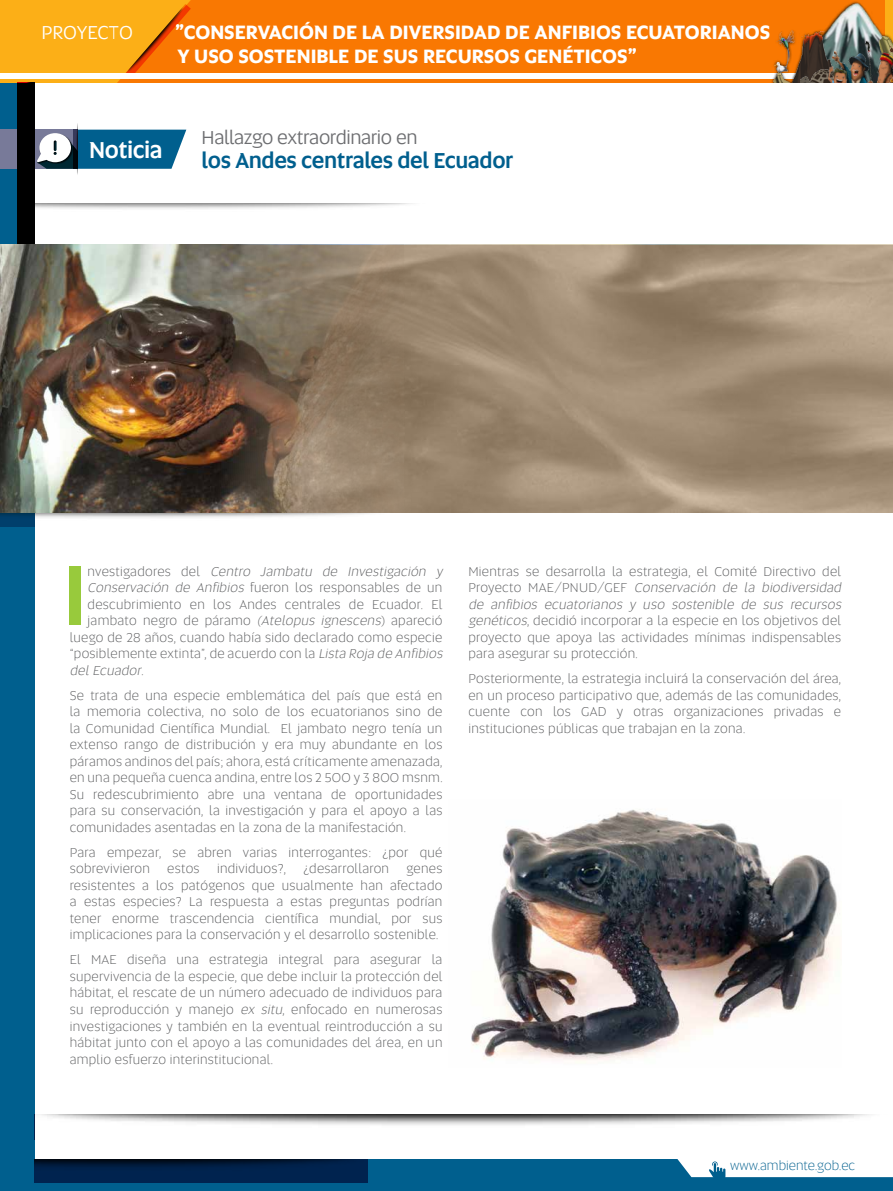
<style>
.page{position:relative;width:893px;height:1191px;background:#fff}
.page>*{position:absolute;margin:0;border:0;box-sizing:border-box;transform-origin:0 0}
.t1{font:500 86.25px "Altis";color:#98ca3c}
.t2{font:500 23.4px "Altis";letter-spacing:-.02em;color:#fff}
.t3{font:500 21.9px "Altis";letter-spacing:-.02em;color:#005f8e}
.t4{font:700 19.5px "Altis";color:#fff}
.t5{font:19.5px "Altis";letter-spacing:-.02em;color:#6d6e71}
.t6{font:19.5px "Altis";color:#fff}
.t7{font:300 13.5px/16.5px "Altis";letter-spacing:.02em;color:#58595b;text-align:justify}
.t8{font:italic 300 13.5px "Altis";color:#58595b}
.t9{font:300 13.5px "Altis";color:#005f8e}
.s1{font-style:normal}
.s2{font-style:italic}
</style>
<div class="page">
<div style="left:0;top:0;width:34px;height:1191px;background:#005f8e"></div>
<svg style="left:0;top:1159px;width:893px;height:32px;background:#004976"></svg>
<svg style="left:677px;top:1159px;width:216px;height:19px"></svg>
<div style="left:0;top:0;width:884px;height:83px;background:#fcaf17"></div>
<div style="left:117px;top:0;width:776px;height:83px;background:#f97802"></div>
<div style="left:0;top:73px;width:865px;height:6px;background:#fff"></div>
<div style="left:770px;top:1px;width:123px;height:82px;background:#f97802"></div>
<img style="left:814px;top:1px;width:79px;height:44px">
<img style="left:773px;top:32px;width:80px;height:51px">
<img style="left:865px;top:29px;width:28px;height:11px">
<img style="left:774px;top:62px;width:14px;height:12px">
<img style="left:862px;top:40px;width:28px;height:43px">
<img style="left:826px;top:45px;width:45px;height:38px">
<img style="left:890px;top:40px;width:3px;height:43px">
<img style="left:800px;top:69px;width:21px;height:14px">
<img style="left:821px;top:65px;width:27px;height:18px">
<img style="left:775px;top:31px;width:20px;height:40px">
<img style="left:124px;top:4px;width:67px;height:69px">
<svg style="left:0;top:130px;width:186px;height:39px;background:#3c789a"></svg>
<img style="left:74px;top:123px;width:4px;height:52px">
<div style="left:17px;top:83px;width:17px;height:162px;background:#000"></div>
<img style="left:471px;top:809px;width:369px;height:254px">
<img style="left:34px;top:204px;width:371px;height:14px">
<img style="left:0;top:512px;width:404px;height:14px">
<img style="left:0;top:245px;width:893px;height:267px">
<img style="left:34px;top:1114px;width:836px;height:25px">
<h3 class="t6" style="left:42px;top:19px;width:93px">PROYECTO</h3>
<h3 class="t4" style="left:175px;top:17px;width:596px">”CONSERVACIÓN DE LA DIVERSIDAD DE ANFIBIOS ECUATORIANOS</h3>
<h3 class="t4" style="left:177px;top:41px;width:461px">Y USO SOSTENIBLE DE SUS RECURSOS GENÉTICOS”</h3>
<h2 class="t2" style="left:89px;top:133px;width:75px">Noticia</h2>
<h3 class="t5" style="left:202px;top:124px;width:217px">Hallazgo extraordinario en</h3>
<h3 class="t3" style="left:202px;top:144px;width:313px">los Andes centrales del Ecuador</h3>
<h1 class="t1" style="left:63px;top:531px;width:26px">I</h1>
<p class="t8" style="left:88px;top:562px;width:359px"><span class="s1">n v e s t i ga d o re s d e l</span> Centro Jambatu de Investigación y</p>
<p class="t7" style="left:88px;top:579px;width:356px"><span class="s2">Conservación de Anfibios</span> fueron los responsables de un</p>
<p class="t7" style="left:88px;top:595px;width:356px">descubrimiento en los Andes centrales de Ecuador. El</p>
<p class="t7" style="left:88px;top:612px;width:356px">jambato negro de páramo <span class="s2">(Atelopus ignescens</span>) apareció</p>
<p class="t7" style="left:70px;top:628px;width:374px">luego de 28 años, cuando había sido declarado como especie</p>
<p class="t7" style="left:70px;top:645px;width:377px">“posiblemente extinta”, de acuerdo con la <span class="s2">Lista Roja de Anfibios</span></p>
<p class="t8" style="left:70px;top:661px;width:76px">delEcuador<span class="s1">.</span></p>
<p class="t7" style="left:70px;top:686px;width:374px">Se trata de una especie emblemática del país que está en la memoria colectiva, no solo de los ecuatorianos sino de la Comunidad Científica Mundial. El jambato negro tenía un extenso rango de distribución y era muy abundante en los páramos andinos del país; ahora, está críticamente amenazada, en una pequeña cuenca andina, entre los 2 500 y 3 800 msnm.<br>Su redescubrimiento abre una ventana de oportunidades para su conservación, la investigación y para el apoyo a las comunidades asentadas en la zona de la manifestación.</p>
<p class="t7" style="left:70px;top:843px;width:374px">Para empezar, se abren varias interrogantes: ¿por qué sobrevivieron</p>
<p class="t7" style="left:167px;top:860px;width:34px">estos</p>
<p class="t7" style="left:217px;top:860px;width:71px">individuos?,</p>
<p class="t7" style="left:303px;top:860px;width:87px">¿desarrollaron</p>
<p class="t7" style="left:70px;top:860px;width:374px;text-indent:337px">genes resistentes a los patógenos que usualmente han afectado a estas especies? La respuesta a estas preguntas podrían tener enorme trascendencia científica mundial, por sus implicaciones para la conservación y el desarrollo sostenible.</p>
<p class="t7" style="left:70px;top:951px;width:374px">El MAE diseña una estrategia integral para asegurar la supervivencia de la especie, que debe incluir la protección del hábitat, el rescate de un número adecuado de individuos para su reproducción y manejo <span class="s2">ex situ</span>, enfocado en numerosas investigaciones y también en la eventual reintroducción a su hábitat junto con el apoyo a las comunidades del área, en un amplio esfuerzo interinstitucional.</p>
<p class="t7" style="left:468px;top:562px;width:377px;text-align:left">Mientras se desarrolla la estrategia, el Comité Directivo del P roy e c t o M A E / P N U D/G E F <span class="s2">Conservación de la biodiversidad de anfibios ecuatorianos y uso sostenible de sus recursos genéticos</span>, decidió incorporar a la especie en los objetivos del proyecto que apoya las actividades mínimas indispensables para asegurar su protección.</p>
<p class="t7" style="left:468px;top:670px;width:374px">Posteriormente, la estrategia incluirá la conservación del área, en un proceso participativo que, además de las comunidades, cuente con los GAD y otras organizaciones privadas e instituciones públicas que trabajan en la zona.</p>
<p class="t9" style="left:730px;top:1156px;width:126px">www.ambiente.gob.ec</p>
</div>
